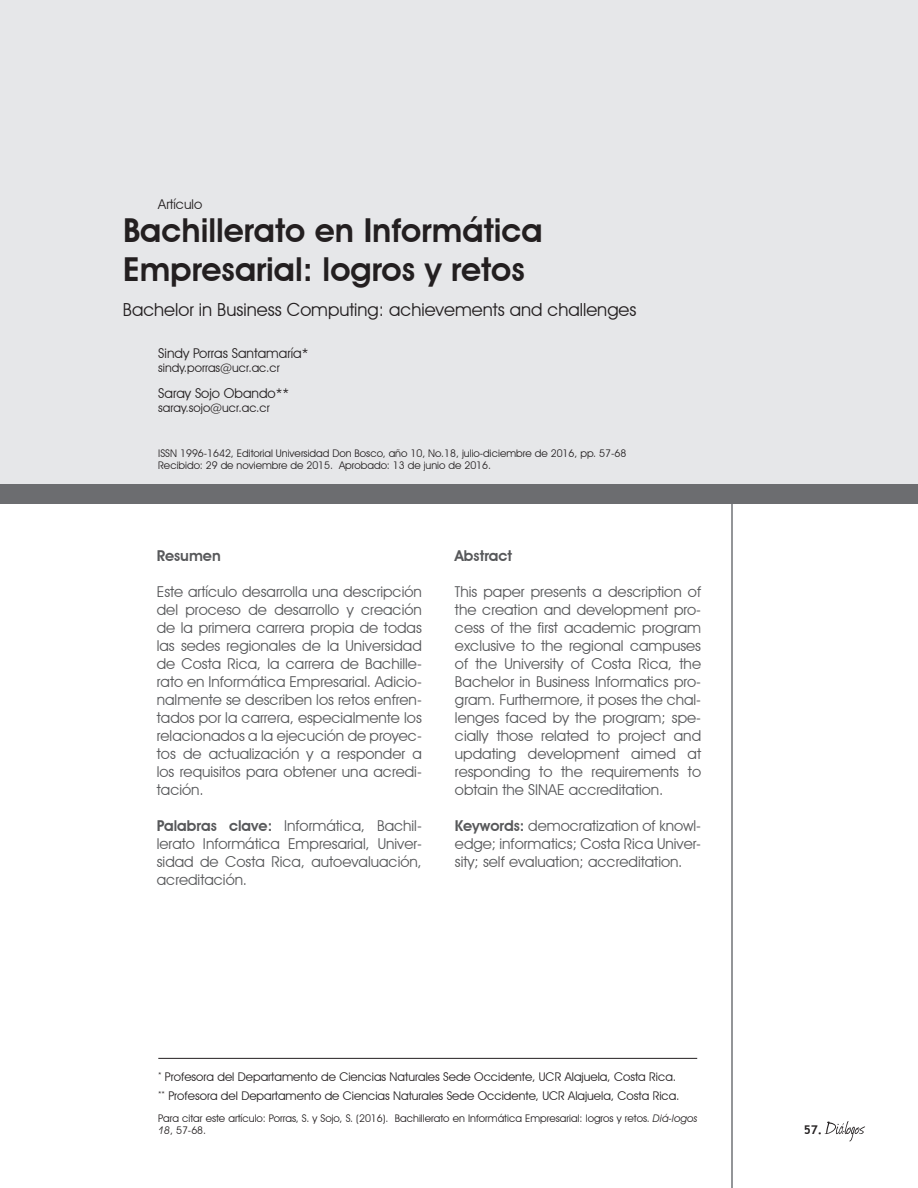
<style>
.page{position:relative;width:918px;height:1188px;background:#fff}
.page>*{position:absolute;margin:0;border:0;box-sizing:border-box;transform-origin:0 0}
.t1{font:600 33px "Avant Garde IT Cby BT";color:#231f20}
.t2{font:18px "Avant Garde IT Cby BT";color:#231f20}
.t3{font:15px/18px "Avant Garde IT Cby BT";color:#57585a;text-align:justify}
.t4{font:600 15px "Avant Garde IT Cby BT";color:#57585a}
.t5{font:13.5px "Avant Garde IT Cby BT";color:#231f20}
.pie_de_página{font:12px "Avant Garde IT Cby BT";color:#231f20}
.t6{font:700 12px "Trebuchet MS";color:#231f20}
.cita_de_articulo{font:10.5px/12.6px "Avant Garde IT Cby BT";color:#231f20}
.s1{font-weight:600}
.s2{font-style:italic}
</style>
<div class="page">
<svg style="left:825px;top:1121px;width:40px;height:20px"></svg>
<hr style="left:732px;top:0;width:1px;height:1188px;background:#939598">
<div style="left:0;top:0;width:918px;height:484px;background:#e6e7e9"></div>
<div style="left:0;top:484px;width:918px;height:20px;background:#6c6d70"></div>
<hr style="left:158px;top:1058px;width:539px;height:1px;background:#231f20">
<p class="t5" style="left:158px;top:196px;width:45px">Artículo</p>
<p class="t1" style="left:123px;top:210px;width:421px">Bachillerato en Informática</p>
<p class="t1" style="left:123px;top:250px;width:403px">Empresarial: logros y retos</p>
<p class="t2" style="left:123px;top:299px;width:515px">Bachelor in Business Computing: achievements and challenges</p>
<p class="t5" style="left:158px;top:345px;width:152px">Sindy Porras Santamaría*</p>
<p class="pie_de_página" style="left:158px;top:361px;width:123px">sindy.porras@ucr.ac.cr</p>
<p class="t5" style="left:158px;top:385px;width:132px">Saray Sojo Obando**</p>
<p class="pie_de_página" style="left:158px;top:400px;width:113px">saray.sojo@ucr.ac.cr</p>
<p class="cita_de_articulo" style="left:158px;top:447px;width:469px">ISSN 1996-1642, Editorial Universidad Don Bosco, año 10, No.18, julio-diciembre de 2016, pp. 57-68</p>
<p class="cita_de_articulo" style="left:158px;top:459px;width:334px">Recibido: 29 de noviembre de 2015. Aprobado: 13 de junio de 2016.</p>
<p class="t4" style="left:157px;top:546px;width:65px">Resumen</p>
<p class="t3" style="left:157px;top:582px;width:267px">Este artículo desarrolla una descripción del proceso de desarrollo y creación de la primera carrera propia de todas las sedes regionales de la Universidad de Costa Rica, la carrera de Bachille&shy;rato en Informática Empresarial. Adicio&shy;nalmente se describen los retos enfren&shy;tados por la carrera, especialmente los relacionados a la ejecución de proyec&shy;tos de actualización y a responder a los requisitos para obtener una acredi&shy;tación.</p>
<p class="t3" style="left:157px;top:816px;width:267px"><span class="s1">Palabras clave:</span> Informática, Bachil&shy;lerato Informática Empresarial, Univer&shy;sidad de Costa Rica, autoevaluación, acreditación.</p>
<p class="t4" style="left:455px;top:546px;width:59px">Abstract</p>
<p class="t3" style="left:455px;top:582px;width:248px">This paper presents a description of the creation and development pro&shy;cess of the first academic program exclusive to the regional campuses of the University of Costa Rica, the Bachelor in Business Informatics pro&shy;gram. Furthermore, it poses the chal&shy;lenges faced by the program; spe&shy;cially those related to project and updating development aimed at responding to the requirements to obtain the SINAE accreditation.</p>
<p class="t3" style="left:455px;top:816px;width:248px"><span class="s1">Keywords:</span> democratization of knowl&shy;edge; informatics; Costa Rica Univer&shy;sity; self evaluation; accreditation.</p>
<p class="pie_de_página" style="left:158px;top:1069px;width:520px"><sup>*</sup> Profesora del Departamento de Ciencias Naturales Sede Occidente, UCR Alajuela, Costa Rica.</p>
<p class="pie_de_página" style="left:158px;top:1089px;width:523px"><sup>**</sup> Profesora del Departamento de Ciencias Naturales Sede Occidente, UCR Alajuela, Costa Rica.</p>
<p class="cita_de_articulo" style="left:158px;top:1111px;width:540px">Para citar este artículo: Porras, S. y Sojo, S. (2016). Bachillerato en Informática Empresarial: logros y retos. <span class="s2">Diá-logos<br>18</span>, 57-68.</p>
<p class="t6" style="left:804px;top:1122px;width:20px">57.</p>
</div>
